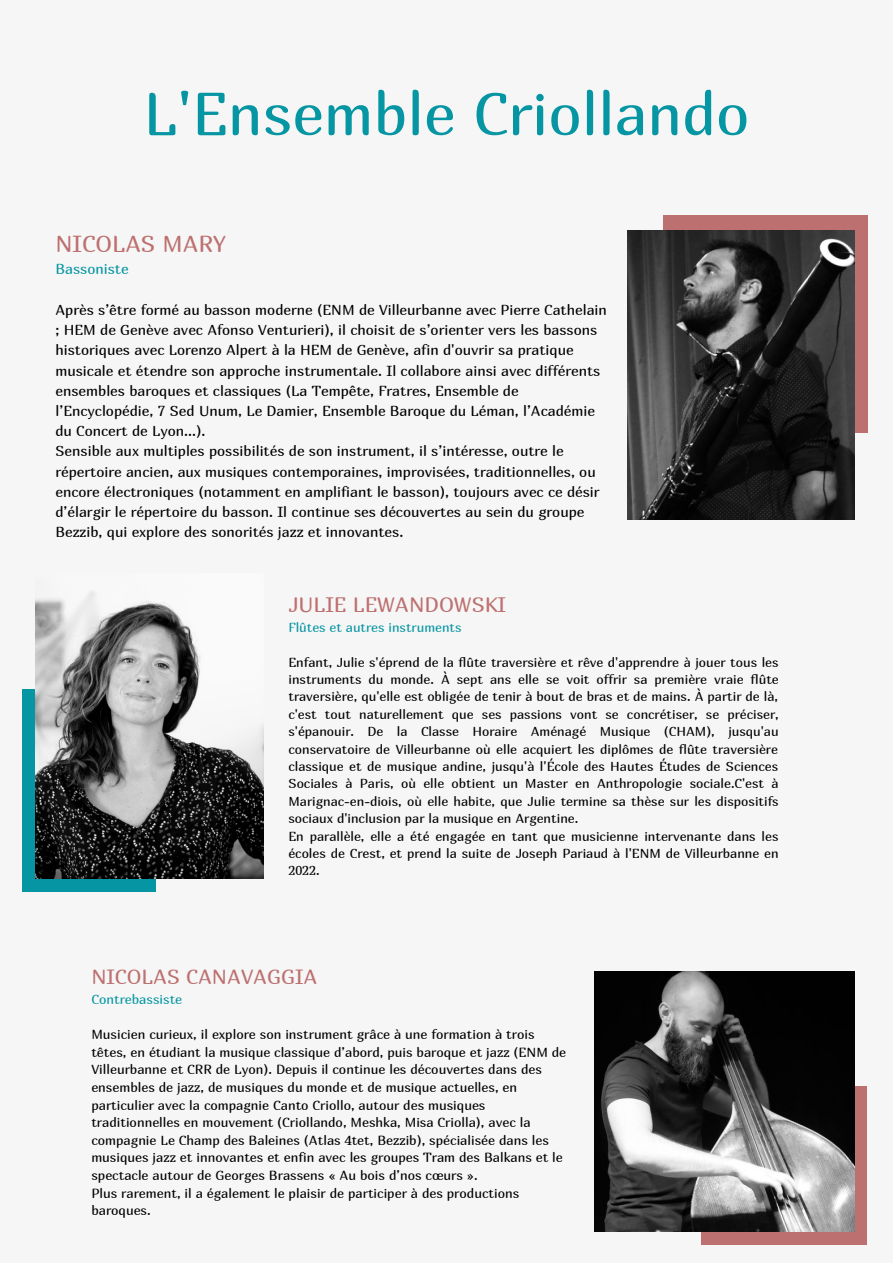
<style>
.page{position:relative;width:893px;height:1264px;background:#fff}
.page>*{position:absolute;margin:0;border:0;box-sizing:border-box;transform-origin:0 0}
.t1{font:60px "Marmelad";color:#0696a3}
.t2{font:23.1px "Marmelad";color:#bd7070}
.t3{font:20.85px "Marmelad";color:#bd7070}
.t4{font:20.55px "Marmelad";color:#bd7070}
.t5{font:14.4px/20.2px "Marmelad";color:#000}
.t6{font:14.4px "Marmelad";color:#0696a3}
.t7{font:13.2px/17.5px "Marmelad";color:#000}
.t8{font:13.2px "Marmelad";color:#0696a3}
.t9{font:13.05px/17.4px "Marmelad";color:#000}
.t10{font:13.05px "Marmelad";color:#0696a3}
</style>
<div class="page">
<div style="left:0;top:0;width:892px;height:1262px;background:#f6f6f6"></div>
<div style="left:701px;top:1085px;width:165px;height:159px;background:#bd7070"></div>
<img style="left:594px;top:971px;width:260px;height:260px">
<div style="left:662px;top:216px;width:205px;height:217px;background:#bd7070"></div>
<img style="left:627px;top:230px;width:227px;height:289px">
<div style="left:22px;top:689px;width:134px;height:202px;background:#0696a3"></div>
<img style="left:35px;top:592px;width:229px;height:286px">
<h1 class="t1" style="left:143px;top:77px;width:607px">L'Ensemble Criollando</h1>
<h2 class="t2" style="left:55px;top:229px;width:172px">NICOLAS MARY</h2>
<p class="t6" style="left:55px;top:260px;width:75px">Bassoniste</p>
<p class="t5" style="left:55px;top:299px;width:553px">Après s’être formé au basson moderne (ENM de Villeurbanne avec Pierre Cathelain ; HEM de Genève avec Afonso Venturieri), il choisit de s’orienter vers les bassons historiques avec Lorenzo Alpert à la HEM de Genève, afin d'ouvrir sa pratique musicale et étendre son approche instrumentale. Il collabore ainsi avec différents ensembles baroques et classiques (La Tempête, Fratres, Ensemble de l’Encyclopédie, 7 Sed Unum, Le Damier, Ensemble Baroque du Léman, l’Académie du Concert de Lyon...).<br>Sensible aux multiples possibilités de son instrument, il s’intéresse, outre le répertoire ancien, aux musiques contemporaines, improvisées, traditionnelles, ou encore électroniques (notamment en amplifiant le basson), toujours avec ce désir d’élargir le répertoire du basson. Il continue ses découvertes au sein du groupe Bezzib, qui explore des sonorités jazz et innovantes.</p>
<h3 class="t3" style="left:288px;top:592px;width:219px">JULIE LEWANDOWSKI</h3>
<p class="t10" style="left:288px;top:619px;width:175px">Flûtes et autres instruments</p>
<p class="t9" style="left:288px;top:653px;width:492px">Enfant, Julie s'éprend de la flûte traversière et rêve d'apprendre à jouer tous les instruments du monde. À sept ans elle se voit offrir sa première vraie flûte traversière, qu'elle est obligée de tenir à bout de bras et de mains. À partir de là, c'est tout naturellement que ses passions vont se concrétiser, se préciser, s'épanouir. De la Classe Horaire Aménagé Musique (CHAM), jusqu'au conservatoire de Villeurbanne où elle acquiert les diplômes de flûte traversière classique et de musique andine, jusqu'à l'École des Hautes Études de Sciences Sociales à Paris, où elle obtient un Master en Anthropologie sociale.C'est à Marignac-en-diois, où elle habite, que Julie termine sa thèse sur les dispositifs sociaux d'inclusion par la musique en Argentine.<br>En parallèle, elle a été engagée en tant que musicienne intervenante dans les écoles de Crest, et prend la suite de Joseph Pariaud à l'ENM de Villeurbanne en 2022.</p>
<h3 class="t4" style="left:91px;top:964px;width:227px">NICOLAS CANAVAGGIA</h3>
<p class="t8" style="left:91px;top:990px;width:92px">Contrebassiste</p>
<p class="t7" style="left:91px;top:1025px;width:476px">Musicien curieux, il explore son instrument grâce à une formation à trois têtes, en étudiant la musique classique d’abord, puis baroque et jazz (ENM de Villeurbanne et CRR de Lyon). Depuis il continue les découvertes dans des ensembles de jazz, de musiques du monde et de musique actuelles, en particulier avec la compagnie Canto Criollo, autour des musiques traditionnelles en mouvement (Criollando, Meshka, Misa Criolla), avec la compagnie Le Champ des Baleines (Atlas 4tet, Bezzib), spécialisée dans les musiques jazz et innovantes et enfin avec les groupes Tram des Balkans et le spectacle autour de Georges Brassens « Au bois d’nos cœurs ».<br>Plus rarement, il a également le plaisir de participer à des productions baroques.</p>
</div>
